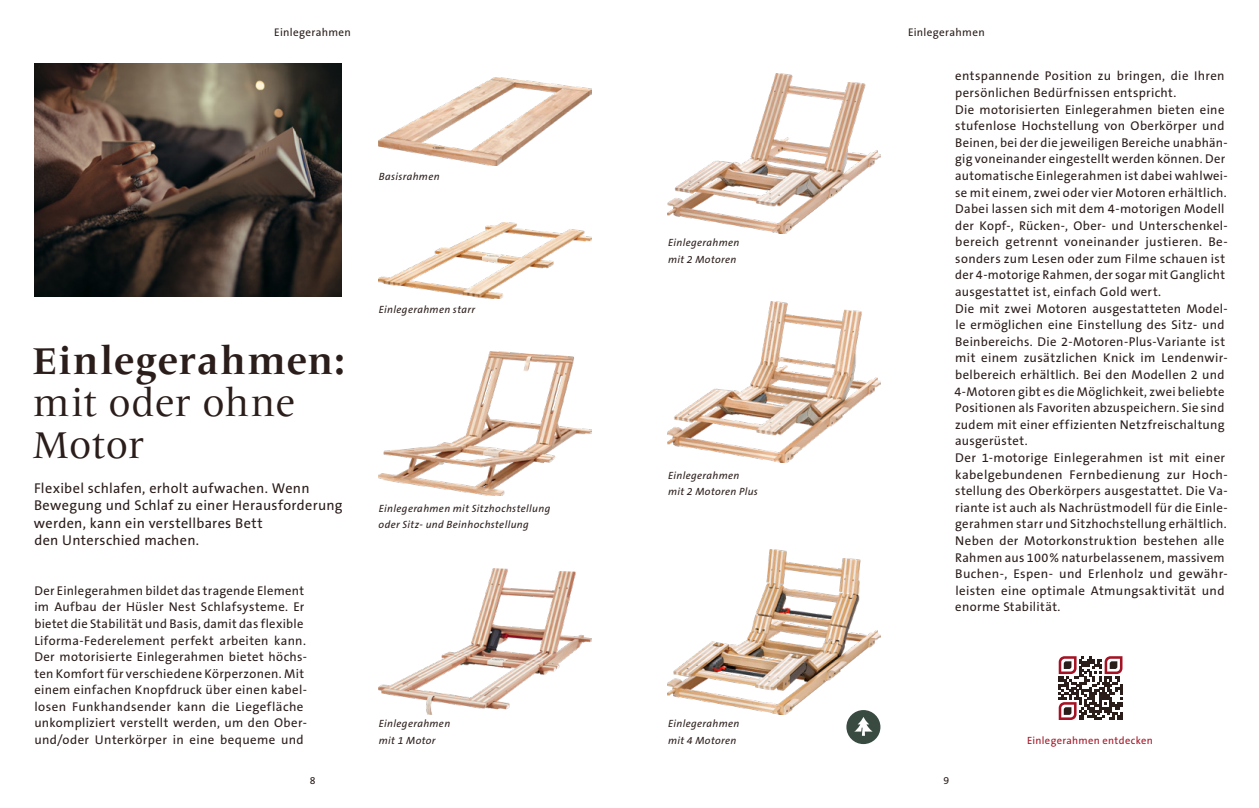
<style>
.page{position:relative;width:1259px;height:808px;background:#fff}
.page>*{position:absolute;margin:0;border:0;box-sizing:border-box;transform-origin:0 0}
.t1{font:39px/42px "Frutiger Serif LT Pro";letter-spacing:.005em;color:#2a1d1a}
.t2{font:700 39px "Frutiger Serif LT Pro";letter-spacing:.02em;color:#2a1d1a}
.t3{font:14.25px/17.2px "The Sans B W5 Plain";letter-spacing:.02em;color:#2a1d1a}
.t4{font:12.75px/16.6px "The Sans B W5 Plain";letter-spacing:.025em;color:#2a1d1a}
.t5{font:11.1px "The Sans B W5 Plain";letter-spacing:.03em;color:#2a1d1a}
.t6{font:italic 10.5px/16.6px "The Sans B W5 Plain";letter-spacing:.035em;color:#2a1d1a}
.t7{font:10.5px "The Sans B W5 Plain";letter-spacing:.03em;color:#a41223}
.t8{font:10.5px "The Sans B W5 Plain";color:#2a1d1a}
</style>
<div class="page">
<img style="left:378px;top:78px;width:213px;height:87px">
<img style="left:378px;top:352px;width:213px;height:143px">
<img style="left:378px;top:569px;width:213px;height:145px">
<img style="left:668px;top:73px;width:212px;height:160px">
<img style="left:668px;top:301px;width:212px;height:161px">
<img style="left:668px;top:550px;width:212px;height:164px">
<img style="left:378px;top:223px;width:213px;height:75px">
<img style="left:34px;top:64px;width:308px;height:232px">
<div style="left:846px;top:710px;width:34px;height:34px;background:#394b41;border-radius:50%"></div>
<svg style="left:854px;top:717px;width:18px;height:19px"></svg>
<svg style="left:1058px;top:656px;width:64px;height:64px"></svg>
<p class="t5" style="left:274px;top:25px;width:78px">Einlegerahmen</p>
<p class="t5" style="left:908px;top:25px;width:78px">Einlegerahmen</p>
<p class="t6" style="left:379px;top:168px;width:62px">Basisrahmen</p>
<h1 class="t2" style="left:33px;top:338px;width:314px">Einlegerahmen:</h1>
<h1 class="t1" style="left:33px;top:382px;width:264px">mit oder ohne<br>Motor</h1>
<p class="t3" style="left:34px;top:480px;width:310px">Flexibel schlafen, erholt aufwachen. Wenn Bewegung und Schlaf zu einer Herausforderung werden, kann ein verstellbares Bett<br>den Unterschied machen.</p>
<p class="t4" style="left:34px;top:582px;width:274px">Der Einlegerahmen bildet das tragende Element im Aufbau der Hüsler Nest Schlafsysteme. Er bietet die Stabilität und Basis, damit das flexible Liforma-Federelement perfekt arbeiten kann.<br>Der motorisierte Einlegerahmen bietet höchs&shy;ten Komfort für verschiedene Körperzonen. Mit einem einfachen Knopfdruck über einen kabel&shy;losen Funkhandsender kann die Liegefläche unkompliziert verstellt werden, um den Ober&shy;und/oder Unterkörper in eine bequeme und</p>
<p class="t6" style="left:379px;top:301px;width:98px">Einlegerahmen starr</p>
<p class="t6" style="left:378px;top:500px;width:173px">Einlegerahmen mit Sitzhochstellung oder Sitz- und Beinhochstellung</p>
<p class="t6" style="left:379px;top:716px;width:73px">Einlegerahmen mit 1 Motor</p>
<p class="t6" style="left:668px;top:235px;width:73px">Einlegerahmen mit 2 Motoren</p>
<p class="t6" style="left:668px;top:467px;width:91px">Einlegerahmen mit 2 Motoren Plus</p>
<p class="t6" style="left:668px;top:716px;width:73px">Einlegerahmen mit 4 Motoren</p>
<p class="t4" style="left:954px;top:68px;width:275px">entspannende Position zu bringen, die Ihren persönlichen Bedürfnissen entspricht.<br>Die motorisierten Einlegerahmen bieten eine stufenlose Hochstellung von Oberkörper und Beinen, bei der die jeweiligen Bereiche unabhän&shy;gig voneinander eingestellt werden können. Der automatische Einlegerahmen ist dabei wahlwei&shy;se mit einem, zwei oder vier Motoren erhältlich.<br>Dabei lassen sich mit dem 4-motorigen Modell der Kopf-, Rücken-, Ober- und Unterschenkel&shy;bereich getrennt voneinander justieren. Be&shy;sonders zum Lesen oder zum Filme schauen ist der 4-motorige Rahmen, der sogar mit Ganglicht ausgestattet ist, einfach Gold wert.<br>Die mit zwei Motoren ausgestatteten Model&shy;le ermöglichen eine Einstellung des Sitz- und Beinbereichs. Die 2-Motoren-Plus-Variante ist mit einem zusätzlichen Knick im Lendenwir&shy;belbereich erhältlich. Bei den Modellen 2 und 4-Motoren gibt es die Möglichkeit, zwei beliebte Positionen als Favoriten abzuspeichern. Sie sind zudem mit einer effizienten Netzfreischaltung ausgerüstet.<br>Der 1-motorige Einlegerahmen ist mit einer kabelgebundenen Fernbedienung zur Hoch&shy;stellung des Oberkörpers ausgestattet. Die Va&shy;riante ist auch als Nachrüstmodell für die Einle&shy;gerahmen starr und Sitzhochstellung erhältlich.<br>Neben der Motorkonstruktion bestehen alle Rahmen aus 100% naturbelassenem, massivem Buchen-, Espen- und Erlenholz und gewähr&shy;leisten eine optimale Atmungsaktivität und enorme Stabilität.</p>
<p class="t7" style="left:1027px;top:734px;width:127px">Einlegerahmen entdecken</p>
<p class="t8" style="left:310px;top:774px;width:7px">8</p>
<p class="t8" style="left:943px;top:774px;width:7px">9</p>
</div>
